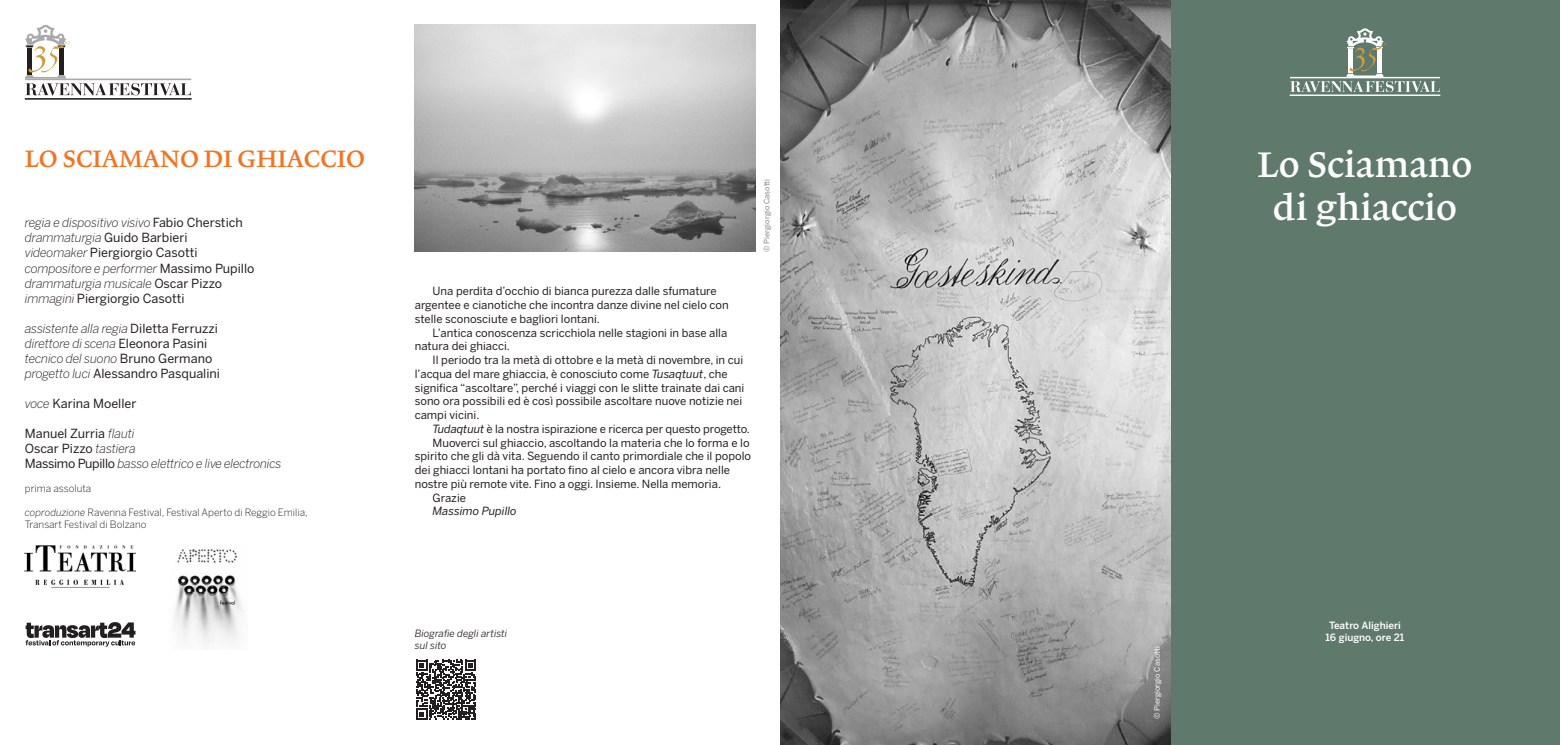
<style>
.page{position:relative;width:1560px;height:745px;background:#fff}
.page>*{position:absolute;margin:0;border:0;box-sizing:border-box;transform-origin:0 0}
.t1{font:37.5px/43.8px "Lexicon No 1 Roman B";color:#fff;text-align:center}
.t2{font:25px "Lexicon No 1 Roman B";color:#f47321}
.t3{font:italic 300 12.5px/15px "Benton Sans";letter-spacing:-.02em;color:#231f20}
.t4{font:12.5px "Benton Sans";color:#231f20}
.t5{font:11.25px/13.8px "Benton Sans";color:#231f20}
.t6{font:italic 11.25px "Benton Sans";color:#231f20}
.t7{font:300 10px/12px "Benton Sans";color:#231f20}
.t8{font:500 10px/12px "Benton Sans";color:#fff;text-align:center}
.t9{font:italic 10px/12px "Benton Sans";color:#231f20}
.t10{font:7.5px "Benton Sans";color:#808285}
.t11{font:7.5px "Benton Sans";color:#fff}
.s1{font-weight:400;font-style:normal}
.s2{font-weight:300;font-style:italic}
.s3{font-style:italic}
</style>
<div class="page">
<div style="left:1169px;top:0;width:390px;height:744px;background:#5f7a6d"></div>
<svg style="left:1289px;top:28px;width:150px;height:68px"></svg>
<svg style="left:25px;top:25px;width:166px;height:75px"></svg>
<svg style="left:25px;top:622px;width:111px;height:24px"></svg>
<img style="left:174px;top:549px;width:69px;height:95px">
<img style="left:25px;top:545px;width:111px;height:41px">
<img style="left:780px;top:0;width:389px;height:744px">
<img style="left:415px;top:25px;width:340px;height:227px">
<svg style="left:416px;top:659px;width:60px;height:60px"></svg>
<h2 class="t2" style="left:25px;top:145px;width:342px">LO SCIAMANO DI GHIACCIO</h2>
<p class="t3" style="left:25px;top:215px;width:231px">regia e dispositivo visivo <span class="s1">Fabio Cherstich </span>drammaturgia <span class="s1">Guido Barbieri<br></span>videomaker <span class="s1">Piergiorgio Casotti </span>compositore e performer <span class="s1">Massimo Pupillo </span>drammaturgia musicale <span class="s1">Oscar Pizzo </span>immagini <span class="s1">Piergiorgio Casotti</span></p>
<p class="t3" style="left:25px;top:320px;width:197px">assistente alla regia <span class="s1">Diletta Ferruzzi </span>direttore di scena <span class="s1">Eleonora Pasini </span>tecnico del suono <span class="s1">Bruno Germano </span>progetto luci <span class="s1">Alessandro Pasqualini</span></p>
<p class="t4" style="left:25px;top:395px;width:113px"><span class="s2">voce</span> Karina Moeller</p>
<p class="t3" style="left:25px;top:425px;width:258px"><span class="s1">Manuel Zurria</span> flauti<br><span class="s1">Oscar Pizzo</span> tastiera<br><span class="s1">Massimo Pupillo</span> basso elettrico e live electronics</p>
<p class="t7" style="left:25px;top:481px;width:68px">prima assoluta</p>
<p class="t7" style="left:25px;top:505px;width:284px"><span class="s3">coproduzione</span> Ravenna Festival, Festival Aperto di Reggio Emilia,<br>Transart Festival di Bolzano</p>
<p class="t10" style="left:762px;top:252px;width:74px;rotate:-90deg">© Piergiorgio Casotti</p>
<p class="t5" style="left:415px;top:284px;width:315px;text-indent:18px">Una perdita d’occhio di bianca purezza dalle sfumature argentee e cianotiche che incontra danze divine nel cielo con stelle sconosciute e bagliori lontani.</p>
<p class="t5" style="left:415px;top:325px;width:314px;text-indent:18px">L’antica conoscenza scricchiola nelle stagioni in base alla natura dei ghiacci.</p>
<p class="t5" style="left:415px;top:353px;width:331px;text-indent:18px">Il periodo tra la metà di ottobre e la metà di novembre, in cui l’acqua del mare ghiaccia, è conosciuto come <span class="s3">Tusaqtuut</span>, che significa “ascoltare”, perché i viaggi con le slitte trainate dai cani sono ora possibili ed è così possibile ascoltare nuove notizie nei campi vicini.</p>
<p class="t5" style="left:432px;top:421px;width:319px"><span class="s3">Tudaqtuut</span> è la nostra ispirazione e ricerca per questo progetto.</p>
<p class="t5" style="left:432px;top:435px;width:318px">Muoverci sul ghiaccio, ascoltando la materia che lo forma e lo</p>
<p class="t5" style="left:415px;top:449px;width:338px">spirito che gli dà vita. Seguendo il canto primordiale che il popolo</p>
<p class="t5" style="left:415px;top:463px;width:317px">dei ghiacci lontani ha portato fino al cielo e ancora vibra nelle</p>
<p class="t5" style="left:415px;top:476px;width:308px">nostre più remote vite. Fino a oggi. Insieme. Nella memoria.</p>
<p class="t5" style="left:432px;top:490px;width:35px">Grazie</p>
<p class="t6" style="left:432px;top:504px;width:86px">Massimo Pupillo</p>
<p class="t9" style="left:415px;top:626px;width:94px">Biografie degli artisti sul sito</p>
<h1 class="t1" style="left:1257px;top:142px;width:216px">Lo Sciamano di ghiaccio</h1>
<p class="t11" style="left:1152px;top:719px;width:74px;rotate:-90deg">© Piergiorgio Casotti</p>
<p class="t8" style="left:1325px;top:618px;width:80px">Teatro Alighieri<br>16 giugno, ore 21</p>
</div>
